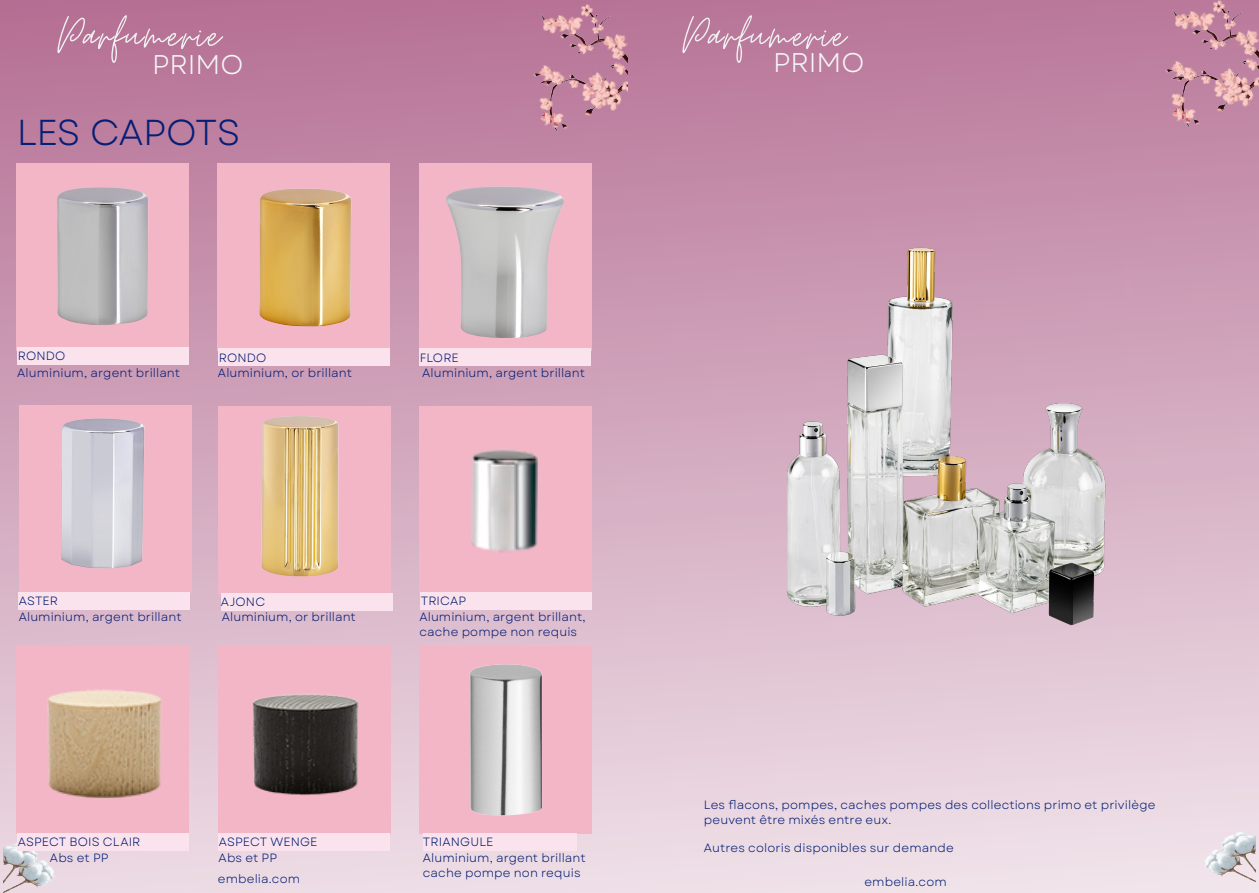
<style>
.page{position:relative;width:1259px;height:893px;background:#fff}
.page>*{position:absolute;margin:0;border:0;box-sizing:border-box;transform-origin:0 0}
.t1{font:54px "Moon Time";letter-spacing:.03em;color:#f0f1f2}
.TITRE_OK{font:36px "Garet";letter-spacing:-.015em;color:#051f75}
.t2{font:27px "Garet";color:#f5f5f6}
.CARACTERISTIQUES{font:12px/14.4px "Garet";letter-spacing:.01em;color:#001a72}
.GAMME{font:12px "Garet";letter-spacing:.01em;color:#001a72}
</style>
<div class="page">
<div style="left:0;top:0;width:1259px;height:893px;background:linear-gradient(to bottom,#b67195,#f0e1e9)"></div>
<img style="left:233px;top:4px;width:394px;height:557px">
<img style="left:865px;top:0;width:394px;height:557px">
<img style="left:4px;top:818px;width:51px;height:75px">
<img style="left:1204px;top:807px;width:51px;height:75px">
<div style="left:219px;top:646px;width:172px;height:187px;background:#f3b6c7"></div>
<div style="left:17px;top:164px;width:172px;height:187px;background:#f3b6c7"></div>
<div style="left:218px;top:164px;width:172px;height:187px;background:#f3b6c7"></div>
<div style="left:420px;top:164px;width:172px;height:187px;background:#f3b6c7"></div>
<div style="left:219px;top:406px;width:172px;height:187px;background:#f3b6c7"></div>
<img style="left:420px;top:406px;width:172px;height:187px">
<img style="left:17px;top:646px;width:172px;height:187px">
<div style="left:420px;top:646px;width:172px;height:187px;background:#f3b6c7"></div>
<img style="left:469px;top:664px;width:73px;height:152px">
<img style="left:57px;top:187px;width:92px;height:138px">
<div style="left:19px;top:405px;width:172px;height:187px;background:#f3b6c7"></div>
<img style="left:259px;top:188px;width:93px;height:139px">
<img style="left:446px;top:186px;width:118px;height:152px">
<img style="left:17px;top:408px;width:128px;height:182px">
<img style="left:261px;top:416px;width:78px;height:161px">
<img style="left:218px;top:665px;width:141px;height:156px">
<img style="left:693px;top:247px;width:451px;height:411px">
<div style="left:423px;top:833px;width:154px;height:18px;background:#fbe3ed"></div>
<div style="left:18px;top:348px;width:171px;height:17px;background:#fbe3ed"></div>
<div style="left:219px;top:349px;width:171px;height:17px;background:#fbe3ed"></div>
<div style="left:420px;top:349px;width:171px;height:17px;background:#fbe3ed"></div>
<div style="left:19px;top:592px;width:171px;height:17px;background:#fbe3ed"></div>
<div style="left:221px;top:593px;width:171px;height:18px;background:#fbe3ed"></div>
<div style="left:421px;top:592px;width:171px;height:17px;background:#fbe3ed"></div>
<div style="left:18px;top:833px;width:171px;height:18px;background:#fbe3ed"></div>
<div style="left:219px;top:833px;width:171px;height:18px;background:#fbe3ed"></div>
<h1 class="t1" style="left:57px;top:10px;width:165px">Parfumerie</h1>
<h1 class="t1" style="left:682px;top:10px;width:165px">Parfumerie</h1>
<h3 class="t2" style="left:152px;top:48px;width:93px">PRIMO</h3>
<h3 class="t2" style="left:773px;top:47px;width:93px">PRIMO</h3>
<p class="TITRE_OK" style="left:17px;top:110px;width:225px">LES CAPOTS</p>
<p class="GAMME" style="left:18px;top:349px;width:49px">RONDO</p>
<p class="GAMME" style="left:219px;top:350px;width:49px">RONDO</p>
<p class="GAMME" style="left:420px;top:350px;width:41px">FLORE</p>
<p class="CARACTERISTIQUES" style="left:17px;top:366px;width:164px">Aluminium, argent brillant</p>
<p class="CARACTERISTIQUES" style="left:218px;top:366px;width:135px">Aluminium, or brillant</p>
<p class="CARACTERISTIQUES" style="left:422px;top:366px;width:164px">Aluminium, argent brillant</p>
<p class="GAMME" style="left:19px;top:593px;width:41px">ASTER</p>
<p class="GAMME" style="left:221px;top:594px;width:46px">AJONC</p>
<p class="GAMME" style="left:421px;top:593px;width:47px">TRICAP</p>
<p class="CARACTERISTIQUES" style="left:19px;top:610px;width:164px">Aluminium, argent brillant</p>
<p class="CARACTERISTIQUES" style="left:222px;top:610px;width:135px">Aluminium, or brillant</p>
<p class="CARACTERISTIQUES" style="left:419px;top:610px;width:168px">Aluminium, argent brillant, cache pompe non requis</p>
<p class="CARACTERISTIQUES" style="left:704px;top:798px;width:453px">Les flacons, pompes, caches pompes des collections primo et privilège peuvent être mixés entre eux.</p>
<p class="CARACTERISTIQUES" style="left:704px;top:841px;width:251px">Autres coloris disponibles sur demande</p>
<p class="GAMME" style="left:18px;top:835px;width:124px">ASPECT BOIS CLAIR</p>
<p class="GAMME" style="left:219px;top:835px;width:100px">ASPECT WENGE</p>
<p class="GAMME" style="left:423px;top:835px;width:72px">TRIANGULE</p>
<p class="CARACTERISTIQUES" style="left:50px;top:851px;width:60px">Abs et PP</p>
<p class="CARACTERISTIQUES" style="left:219px;top:851px;width:60px">Abs et PP</p>
<p class="CARACTERISTIQUES" style="left:423px;top:851px;width:164px">Aluminium, argent brillant cache pompe non requis</p>
<p class="CARACTERISTIQUES" style="left:218px;top:872px;width:84px">embelia.com</p>
<p class="CARACTERISTIQUES" style="left:864px;top:875px;width:84px">embelia.com</p>
</div>
